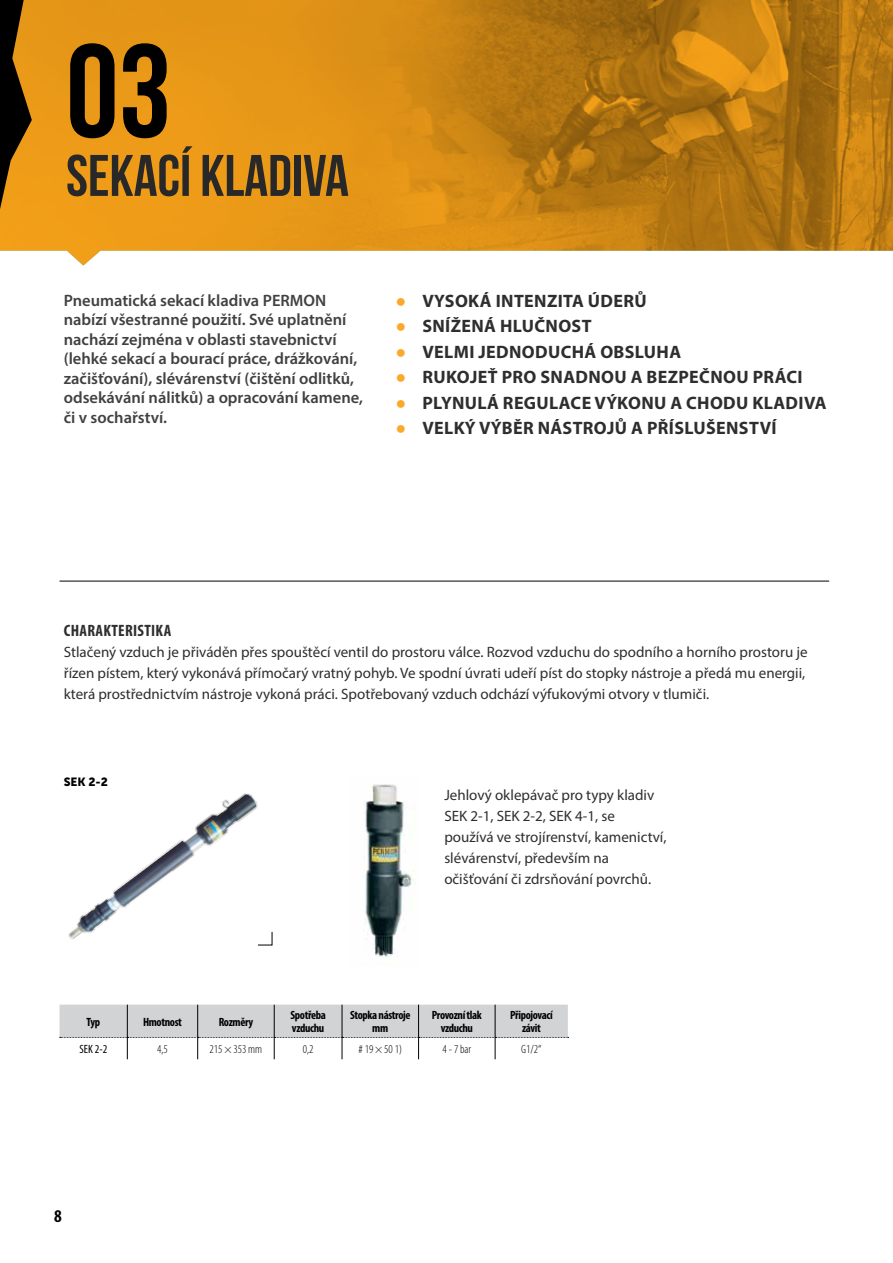
<style>
.page{position:relative;width:893px;height:1263px;background:#fff}
.page>*{position:absolute;margin:0;border:0;box-sizing:border-box;transform-origin:0 0}
.t1{font:132.6px "Bebas Neue";color:#000}
.t2{font:58.5px "Bebas Neue";color:#292829}
.t3{font:700 18px "Myriad Pro";letter-spacing:.02em;color:#2e2e2f}
.t4{font:700 condensed 18px "Myriad Pro";color:#000}
.t5{font:600 16.5px/19.5px "Myriad Pro";color:#414042}
.t6{font:700 condensed 16.5px "Myriad Pro";letter-spacing:.02em;color:#2e2e2f}
.t7{font:15px/21px "Myriad Pro";color:#2e2e2f}
.t8{font:700 condensed 12px/13px "Myriad Pro";letter-spacing:-.03em;color:#000;text-align:center}
.t9{font:300 condensed 12px "Myriad Pro";color:#000}
.t10{font:condensed 12px "Myriad Pro";color:#000}
.t11{font:11.85px "Museo Sans 900";color:#000}
.s1{font-family:"Arial";color:#faa929}
</style>
<div class="page">
<svg style="left:0;top:0;width:893px;height:266px;background:#d08d22"></svg>
<svg style="left:0;top:0;width:32px;height:209px;background:#6f480b"></svg>
<hr style="left:60px;top:581px;width:769px;height:1px;background:#000">
<svg style="left:60px;top:1005px;width:509px;height:54px"></svg>
<img style="left:68px;top:793px;width:190px;height:147px">
<svg style="left:257px;top:931px;width:16px;height:15px"></svg>
<img style="left:364px;top:784px;width:50px;height:173px">
<h1 class="t1" style="left:66px;top:19px;width:107px">03</h1>
<h2 class="t2" style="left:66px;top:144px;width:284px">SEKACÍ KLADIVA</h2>
<p class="t5" style="left:64px;top:290px;width:301px">Pneumatická sekací kladiva PERMON nabízí všestranné použití. Své uplatnění nachází zejména v oblasti stavebnictví (lehké sekací a bourací práce, drážkování, začišťování), slévárenství (čištění odlitků, odsekávání nálitků) a opracování kamene, či v sochařství.</p>
<p class="t3" style="left:395px;top:289px;width:253px"><span class="s1">●</span> vysoká intenzita úderů</p>
<p class="t3" style="left:395px;top:315px;width:198px"><span class="s1">●</span> snížená hlučnost</p>
<p class="t3" style="left:395px;top:340px;width:287px"><span class="s1">●</span> velmi jednoduchá obsluha</p>
<p class="t3" style="left:395px;top:366px;width:409px"><span class="s1">●</span> Rukojeť pro snadnou a bezpečnou práci</p>
<p class="t3" style="left:395px;top:391px;width:433px"><span class="s1">●</span> Plynulá regulace výkonu a chodu kladiva</p>
<p class="t3" style="left:395px;top:417px;width:39px"><span class="s1">●</span> VELKÝ</p>
<p class="t3" style="left:479px;top:417px;width:12px">VÝBĚR</p>
<p class="t3" style="left:538px;top:417px;width:47px">NÁSTROJŮ</p>
<p class="t3" style="left:631px;top:417px;width:129px">A PŘÍSLUŠENSTVÍ</p>
<p class="t6" style="left:64px;top:620px;width:109px">Charakteristika</p>
<p class="t7" style="left:64px;top:641px;width:745px">Stlačený vzduch je přiváděn přes spouštěcí ventil do prostoru válce. Rozvod vzduchu do spodního a horního prostoru je řízen pístem, který vykonává přímočarý vratný pohyb. Ve spodní úvrati udeří píst do stopky nástroje a předá mu energii, která prostřednictvím nástroje vykoná práci. Spotřebovaný vzduch odchází výfukovými otvory v tlumiči.</p>
<p class="t11" style="left:64px;top:775px;width:46px">SEK 2-2</p>
<p class="t7" style="left:444px;top:784px;width:224px">Jehlový oklepávač pro typy kladiv SEK 2-1, SEK 2-2, SEK 4-1, se používá ve strojírenství, kamenictví, slévárenství, především na očišťování či zdrsňování povrchů.</p>
<p class="t8" style="left:87px;top:1015px;width:15px">Typ</p>
<p class="t8" style="left:143px;top:1015px;width:41px">Hmotnost</p>
<p class="t8" style="left:219px;top:1015px;width:36px">Rozměry</p>
<p class="t8" style="left:290px;top:1008px;width:37px;text-align:left">Spotřeba vzduchu</p>
<p class="t8" style="left:350px;top:1008px;width:62px">Stopka nástroje mm</p>
<p class="t8" style="left:432px;top:1008px;width:52px">Provozní tlak vzduchu</p>
<p class="t8" style="left:510px;top:1008px;width:44px">Připojovací závit</p>
<p class="t10" style="left:79px;top:1041px;width:29px">SEK 2-2</p>
<p class="t9" style="left:157px;top:1042px;width:12px">4,5</p>
<p class="t9" style="left:210px;top:1042px;width:54px">215 × 353 mm</p>
<p class="t9" style="left:303px;top:1042px;width:12px">0,2</p>
<p class="t9" style="left:359px;top:1042px;width:45px"># 19 × 50 1)</p>
<p class="t9" style="left:442px;top:1042px;width:30px">4 - 7 bar</p>
<p class="t9" style="left:521px;top:1042px;width:22px">G1/2“</p>
<p class="t4" style="left:54px;top:1205px;width:9px">8</p>
</div>
